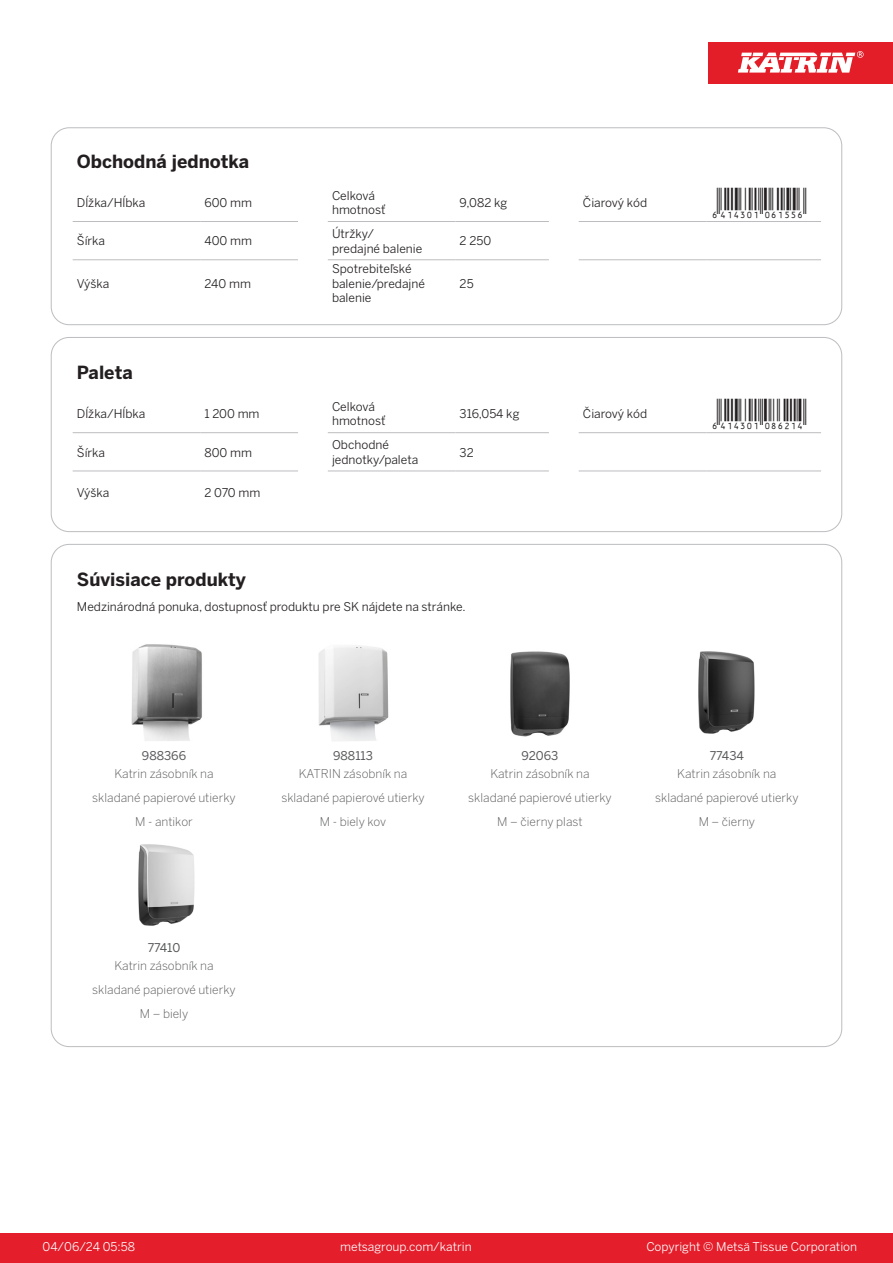
<style>
.page{position:relative;width:893px;height:1263px;background:#fff}
.page>*{position:absolute;margin:0;border:0;box-sizing:border-box;transform-origin:0 0}
.T_EAN{font:30px "Viisas EAN Matala";color:#231f20}
.T_TableHeader{font:700 18px "Benton Sans";color:#231f20}
.T_TableBody{font:12px/14.4px "Benton Sans";color:#231f20}
.T_RelatedName{font:300 12px/24px "Benton Sans";color:#57585a;text-align:center}
.t1{font:12px "Benton Sans";color:#fff}
.T_RelatedCode{font:12px "Benton Sans";color:#57585a}
</style>
<div class="page">
<div style="left:0;top:1233px;width:893px;height:30px;background:#e41e2b"></div>
<div style="left:708px;top:43px;width:185px;height:41px;background:#e31e28"></div>
<svg style="left:738px;top:51px;width:126px;height:22px"></svg>
<hr style="left:73px;top:221px;width:127px;height:1px;background:#bcbdc0">
<hr style="left:200px;top:221px;width:98px;height:1px;background:#bcbdc0">
<hr style="left:328px;top:221px;width:127px;height:1px;background:#bcbdc0">
<hr style="left:455px;top:221px;width:94px;height:1px;background:#bcbdc0">
<hr style="left:579px;top:221px;width:127px;height:1px;background:#bcbdc0">
<hr style="left:706px;top:221px;width:115px;height:1px;background:#bcbdc0">
<hr style="left:73px;top:259px;width:127px;height:1px;background:#bcbdc0">
<hr style="left:200px;top:259px;width:98px;height:1px;background:#bcbdc0">
<hr style="left:328px;top:259px;width:127px;height:1px;background:#bcbdc0">
<hr style="left:455px;top:259px;width:94px;height:1px;background:#bcbdc0">
<hr style="left:579px;top:259px;width:127px;height:1px;background:#bcbdc0">
<hr style="left:706px;top:259px;width:115px;height:1px;background:#bcbdc0">
<div style="left:51px;top:128px;width:791px;height:197px;border:1px solid #bcbdc0;border-radius:18px"></div>
<hr style="left:73px;top:432px;width:127px;height:1px;background:#bcbdc0">
<hr style="left:200px;top:432px;width:98px;height:1px;background:#bcbdc0">
<hr style="left:328px;top:432px;width:127px;height:1px;background:#bcbdc0">
<hr style="left:455px;top:432px;width:94px;height:1px;background:#bcbdc0">
<hr style="left:579px;top:432px;width:127px;height:1px;background:#bcbdc0">
<hr style="left:706px;top:432px;width:115px;height:1px;background:#bcbdc0">
<hr style="left:73px;top:471px;width:127px;height:1px;background:#bcbdc0">
<hr style="left:200px;top:471px;width:98px;height:1px;background:#bcbdc0">
<hr style="left:328px;top:471px;width:127px;height:1px;background:#bcbdc0">
<hr style="left:455px;top:471px;width:94px;height:1px;background:#bcbdc0">
<hr style="left:579px;top:471px;width:127px;height:1px;background:#bcbdc0">
<hr style="left:706px;top:471px;width:115px;height:1px;background:#bcbdc0">
<div style="left:51px;top:337px;width:791px;height:195px;border:1px solid #bcbdc0;border-radius:18px"></div>
<img style="left:131px;top:644px;width:71px;height:97px">
<img style="left:318px;top:646px;width:71px;height:95px">
<img style="left:510px;top:651px;width:60px;height:86px">
<img style="left:698px;top:651px;width:57px;height:83px">
<img style="left:138px;top:844px;width:57px;height:82px">
<p class="T_TableHeader" style="left:77px;top:150px;width:174px">Obchodná jednotka</p>
<p class="T_TableBody" style="left:77px;top:196px;width:70px">Dĺžka/Hĺbka</p>
<p class="T_TableBody" style="left:204px;top:196px;width:49px">600 mm</p>
<p class="T_TableBody" style="left:77px;top:234px;width:30px">Šírka</p>
<p class="T_TableBody" style="left:204px;top:234px;width:49px">400 mm</p>
<p class="T_TableBody" style="left:77px;top:276px;width:34px">Výška</p>
<p class="T_TableBody" style="left:204px;top:276px;width:48px">240 mm</p>
<p class="T_TableHeader" style="left:77px;top:361px;width:57px">Paleta</p>
<p class="T_TableBody" style="left:77px;top:407px;width:70px">Dĺžka/Hĺbka</p>
<p class="T_TableBody" style="left:204px;top:407px;width:57px">1 200 mm</p>
<p class="T_TableBody" style="left:77px;top:445px;width:30px">Šírka</p>
<p class="T_TableBody" style="left:204px;top:445px;width:49px">800 mm</p>
<p class="T_TableBody" style="left:77px;top:485px;width:34px">Výška</p>
<p class="T_TableBody" style="left:204px;top:485px;width:57px">2 070 mm</p>
<p class="T_TableBody" style="left:332px;top:188px;width:44px">Celková</p>
<p class="T_TableBody" style="left:332px;top:203px;width:55px">hmotnosť</p>
<p class="T_TableBody" style="left:332px;top:227px;width:44px">Útržky/</p>
<p class="T_TableBody" style="left:332px;top:241px;width:92px">predajné balenie</p>
<p class="T_TableBody" style="left:332px;top:262px;width:94px">Spotrebiteľské balenie/predajné balenie</p>
<p class="T_TableBody" style="left:460px;top:196px;width:49px">9,082 kg</p>
<p class="T_TableBody" style="left:583px;top:196px;width:66px">Čiarový kód</p>
<p class="T_EAN" style="left:710px;top:187px;width:97px">*6414301061556*</p>
<p class="T_TableBody" style="left:460px;top:234px;width:33px">2 250</p>
<p class="T_TableBody" style="left:460px;top:276px;width:16px">25</p>
<p class="T_TableBody" style="left:332px;top:399px;width:44px">Celková</p>
<p class="T_TableBody" style="left:332px;top:414px;width:55px">hmotnosť</p>
<p class="T_TableBody" style="left:332px;top:438px;width:58px">Obchodné</p>
<p class="T_TableBody" style="left:332px;top:452px;width:88px">jednotky/paleta</p>
<p class="T_TableBody" style="left:460px;top:407px;width:61px">316,054 kg</p>
<p class="T_TableBody" style="left:583px;top:407px;width:66px">Čiarový kód</p>
<p class="T_EAN" style="left:710px;top:398px;width:97px">*6414301086214*</p>
<p class="T_TableBody" style="left:460px;top:445px;width:16px">32</p>
<p class="T_TableHeader" style="left:77px;top:568px;width:171px">Súvisiace produkty</p>
<p class="T_TableBody" style="left:77px;top:599px;width:390px">Medzinárodná ponuka, dostupnosť produktu pre SK nájdete na stránke.</p>
<p class="T_RelatedCode" style="left:142px;top:748px;width:46px">988366</p>
<p class="T_RelatedCode" style="left:333px;top:748px;width:41px">988113</p>
<p class="T_RelatedCode" style="left:522px;top:748px;width:38px">92063</p>
<p class="T_RelatedCode" style="left:710px;top:748px;width:36px">77434</p>
<p class="T_RelatedName" style="left:92px;top:761px;width:145px">Katrin zásobník na skladané papierové utierky<br>M - antikor</p>
<p class="T_RelatedName" style="left:281px;top:761px;width:145px">KATRIN zásobník na skladané papierové utierky<br>M - biely kov</p>
<p class="T_RelatedName" style="left:468px;top:761px;width:145px">Katrin zásobník na skladané papierové utierky<br>M – čierny plast</p>
<p class="T_RelatedName" style="left:655px;top:761px;width:145px">Katrin zásobník na skladané papierové utierky<br>M – čierny</p>
<p class="T_RelatedCode" style="left:148px;top:940px;width:34px">77410</p>
<p class="T_RelatedName" style="left:92px;top:953px;width:145px">Katrin zásobník na skladané papierové utierky<br>M – biely</p>
<p class="t1" style="left:43px;top:1239px;width:94px">04/06/24 05:58</p>
<p class="t1" style="left:340px;top:1239px;width:133px">metsagroup.com/katrin</p>
<p class="t1" style="left:646px;top:1239px;width:212px">Copyright © Metsä Tissue Corporation</p>
</div>
